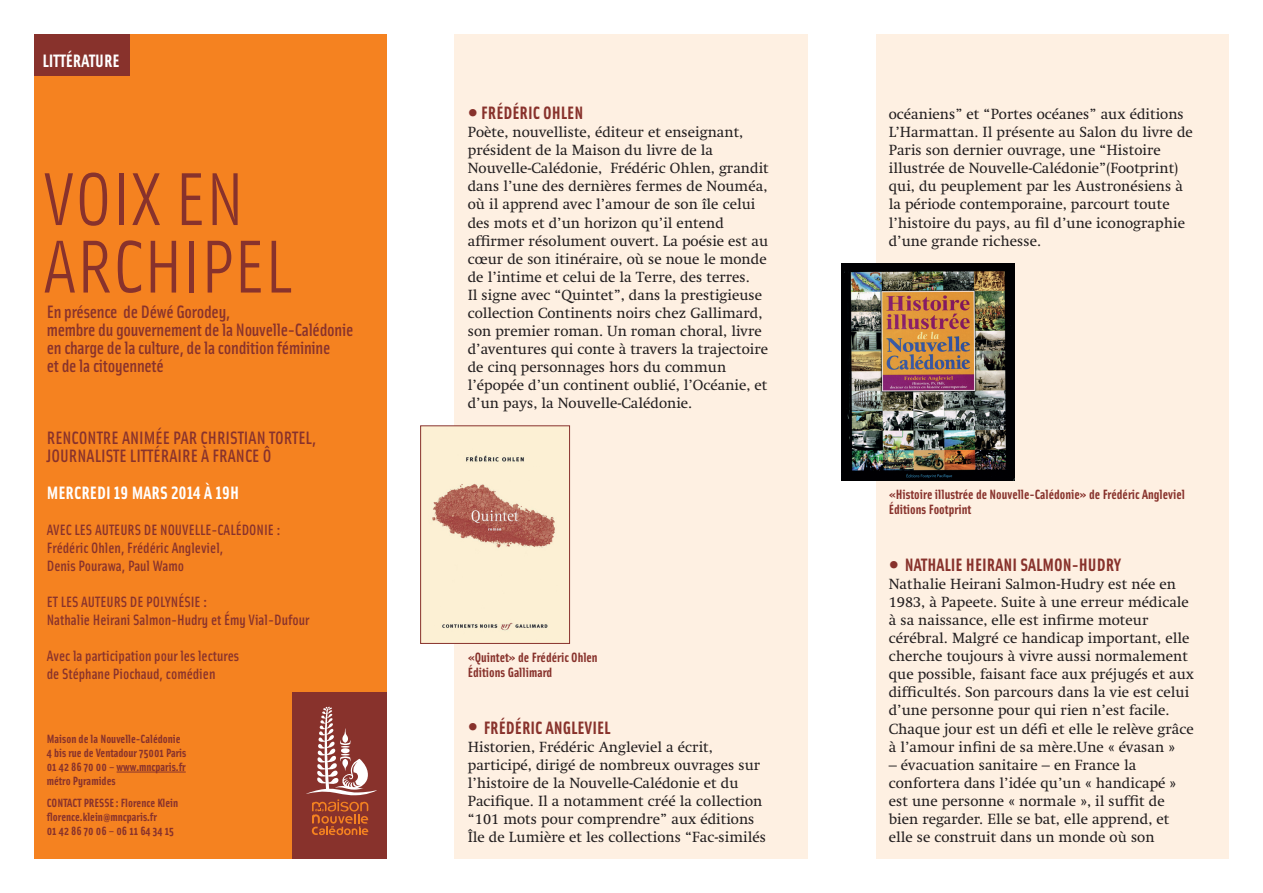
<style>
.page{position:relative;width:1263px;height:893px;background:#fff}
.page>*{position:absolute;margin:0;border:0;box-sizing:border-box;transform-origin:0 0}
.COM_titre{font:75px/67.5px "Solex OT";color:#88322c}
.COM_soustitre{font:500 18px/18px "Solex OT";letter-spacing:-.015em;color:#88322c}
.COM_titre-texte{font:700 18px "Solex OT";color:#88322c}
.COM_date{font:700 18px "Solex OT";color:#fff}
.COM_texte-courant{font:15px/18px "Swift LT Pro";color:#231f20}
.COM_notecouverture{font:500 15px "Solex OT";color:#88322c}
.COM_legende{font:700 13.5px "Solex OT";color:#88322c}
.t1{font:700 12px/14px "Solex OT";color:#88322c}
.s1{font-family:"Swift LT Pro";font-size:21px}
</style>
<div class="page">
<div style="left:455px;top:34px;width:353px;height:825px;background:#fef0e2"></div>
<div style="left:876px;top:34px;width:353px;height:825px;background:#fef0e2"></div>
<div style="left:34px;top:34px;width:353px;height:825px;background:#f58220"></div>
<div style="left:293px;top:692px;width:94px;height:167px;background:#88322c"></div>
<svg style="left:306px;top:707px;width:71px;height:129px"></svg>
<hr style="left:117px;top:772px;width:69px;height:1px;background:#88322c">
<div style="left:34px;top:34px;width:95px;height:41px;background:#88322c"></div>
<svg style="left:420px;top:425px;width:150px;height:219px"></svg>
<img style="left:842px;top:264px;width:172px;height:216px">
<p class="COM_date" style="left:43px;top:49px;width:79px">LITTÉRATURE</p>
<p class="COM_titre" style="left:43px;top:162px;width:252px">VOIX EN<br>ARCHIPEL</p>
<p class="COM_soustitre" style="left:47px;top:302px;width:185px">En présence de Déwé Gorodey,</p>
<p class="COM_soustitre" style="left:47px;top:320px;width:308px">membre du gouvernement de la Nouvelle-Calédonie en charge de la culture, de la condition féminine</p>
<p class="COM_soustitre" style="left:47px;top:356px;width:119px">et de la citoyenneté</p>
<p class="COM_soustitre" style="left:47px;top:428px;width:271px">RENCONTRE ANIMÉE PAR CHRISTIAN TORTEL,</p>
<p class="COM_soustitre" style="left:47px;top:446px;width:226px">JOURNALISTE LITTÉRAIRE À FRANCE Ô</p>
<p class="COM_date" style="left:47px;top:481px;width:194px">MERCREDI 19 MARS 2014 À 19H</p>
<p class="COM_notecouverture" style="left:47px;top:520px;width:235px">AVEC LES AUTEURS DE NOUVELLE-CALÉDONIE :</p>
<p class="COM_notecouverture" style="left:47px;top:538px;width:178px">Frédéric Ohlen, Frédéric Angleviel,</p>
<p class="COM_notecouverture" style="left:47px;top:556px;width:139px">Denis Pourawa, Paul Wamo</p>
<p class="COM_notecouverture" style="left:47px;top:592px;width:162px">ET LES AUTEURS DE POLYNÉSIE :</p>
<p class="COM_notecouverture" style="left:47px;top:610px;width:264px">Nathalie Heirani Salmon-Hudry et Émy Vial-Dufour</p>
<p class="COM_notecouverture" style="left:47px;top:646px;width:194px">Avec la participation pour les lectures</p>
<p class="COM_notecouverture" style="left:47px;top:664px;width:170px">de Stéphane Piochaud, comédien</p>
<p class="t1" style="left:47px;top:731px;width:141px">Maison de la Nouvelle-Calédonie<br>4 bis rue de Ventadour 75001 Paris<br>01 42 86 70 00 – www.mncparis.fr métro Pyramides</p>
<p class="t1" style="left:47px;top:796px;width:133px">CONTACT PRESSE: Florence Klein florence.klein@mncparis.fr<br>01 42 86 70 06 – 06 11 64 34 15</p>
<p class="COM_titre-texte" style="left:468px;top:101px;width:117px"><span class="s1">•</span> FRÉDÉRIC OHLEN</p>
<p class="COM_texte-courant" style="left:468px;top:123px;width:303px">Poète, nouvelliste, éditeur et enseignant, président de la Maison du livre de la Nouvelle-Calédonie, Frédéric Ohlen, grandit dans l’une des dernières fermes de Nouméa, où il apprend avec l’amour de son île celui des mots et d’un horizon qu’il entend affirmer résolument ouvert. La poésie est au cœur de son itinéraire, où se noue le monde de l’intime et celui de la Terre, des terres.</p>
<p class="COM_texte-courant" style="left:468px;top:286px;width:302px">Il signe avec “Quintet”, dans la prestigieuse collection Continents noirs chez Gallimard, son premier roman. Un roman choral, livre d’aventures qui conte à travers la trajectoire de cinq personnages hors du commun l’épopée d’un continent oublié, l’Océanie, et d’un pays, la Nouvelle-Calédonie.</p>
<p class="COM_legende" style="left:468px;top:649px;width:131px">«Quintet» de Frédéric Ohlen</p>
<p class="COM_legende" style="left:468px;top:664px;width:86px">Éditions Gallimard</p>
<p class="COM_titre-texte" style="left:468px;top:715px;width:144px"><span class="s1">•</span> FRÉDÉRIC ANGLEVIEL</p>
<p class="COM_texte-courant" style="left:468px;top:737px;width:300px">Historien, Frédéric Angleviel a écrit, participé, dirigé de nombreux ouvrages sur l’histoire de la Nouvelle-Calédonie et du Pacifique. Il a notamment créé la collection “101 mots pour comprendre” aux éditions Île de Lumière et les collections “Fac-similés</p>
<p class="COM_texte-courant" style="left:889px;top:105px;width:306px">océaniens” et “Portes océanes” aux éditions L’Harmattan. Il présente au Salon du livre de Paris son dernier ouvrage, une “Histoire illustrée de Nouvelle-Calédonie”(Footprint) qui, du peuplement par les Austronésiens à la période contemporaine, parcourt toute l’histoire du pays, au fil d’une iconographie d’une grande richesse.</p>
<p class="COM_legende" style="left:889px;top:485px;width:298px">«Histoire illustrée de Nouvelle-Calédonie» de Frédéric Angleviel</p>
<p class="COM_legende" style="left:889px;top:500px;width:84px">Éditions Footprint</p>
<p class="COM_titre-texte" style="left:889px;top:553px;width:234px"><span class="s1">•</span> NATHALIE HEIRANI SALMON-HUDRY</p>
<p class="COM_texte-courant" style="left:889px;top:575px;width:307px">Nathalie Heirani Salmon-Hudry est née en 1983, à Papeete. Suite à une erreur médicale à sa naissance, elle est infirme moteur cérébral. Malgré ce handicap important, elle cherche toujours à vivre aussi normalement que possible, faisant face aux préjugés et aux difficultés. Son parcours dans la vie est celui d’une personne pour qui rien n’est facile.<br>Chaque jour est un défi et elle le relève grâce à l’amour infini de sa mère.Une « évasan »</p>
<p class="COM_texte-courant" style="left:889px;top:756px;width:289px">– évacuation sanitaire – en France la confortera dans l’idée qu’un « handicapé » est une personne « normale », il suffit de bien regarder. Elle se bat, elle apprend, et elle se construit dans un monde où son</p>
</div>
